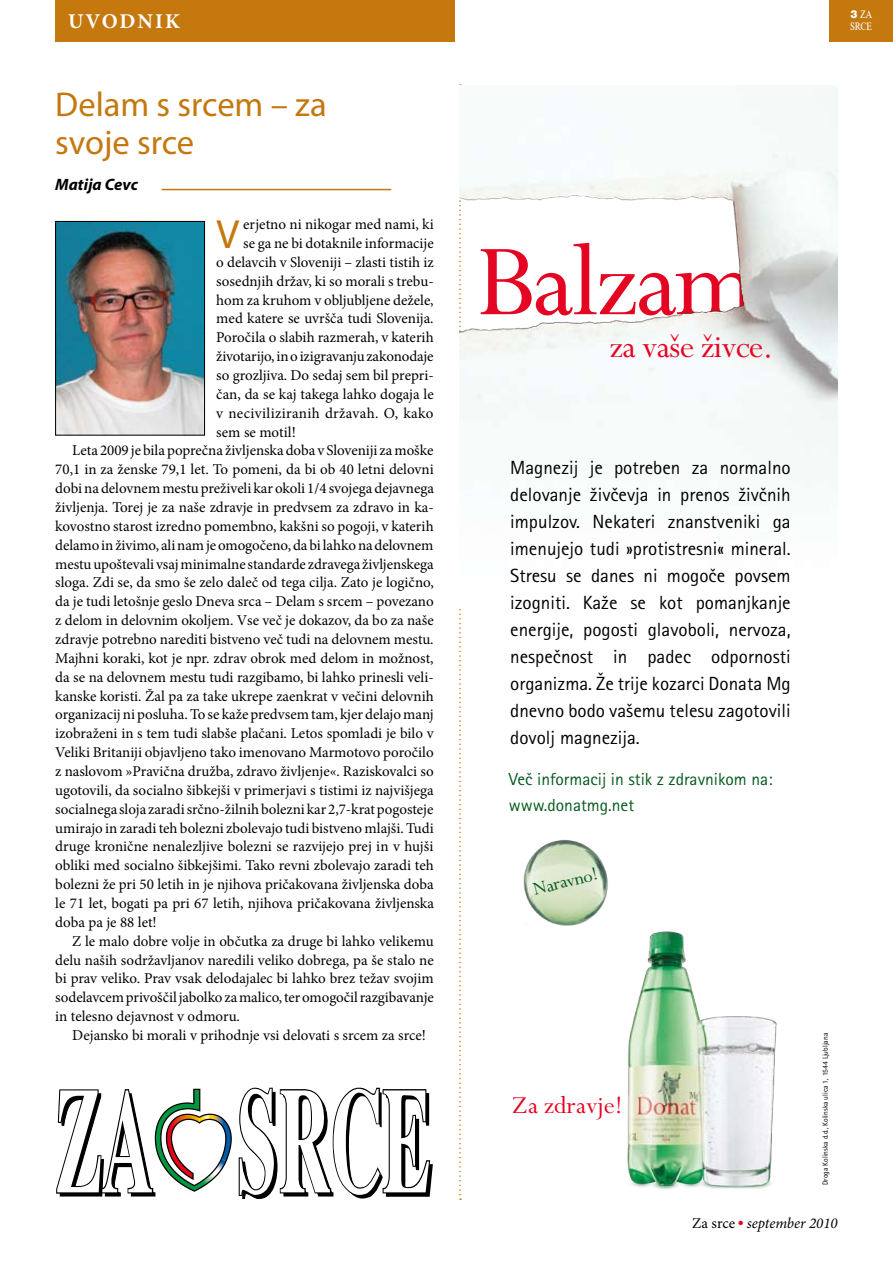
<style>
.page{position:relative;width:893px;height:1263px;background:#fff}
.page>*{position:absolute;margin:0;border:0;box-sizing:border-box;transform-origin:0 0}
.t1{font:113.55px "Perpetua OT";letter-spacing:-.02em;color:#e40522}
.t2{font:40.95px "Myriad Pro";color:#c4780e}
.t3{font:36.3px "Perpetua OT";letter-spacing:-.02em;color:#e40522}
.t4{font:34.5px/37.7px "Myriad Pro";color:#c4780e}
.t5{font:27.3px "Perpetua OT";color:#e40522}
.t6{font:700 21px "Minion Pro";letter-spacing:.095em;color:#fff}
.t7{font:20.4px "Perpetua OT";color:#055a1c}
.t8{font:19.05px/27px "Rotis Sans Serif OT";color:#000;text-align:justify}
.t9{font:17.55px/25.5px "Rotis Sans Serif OT";color:#055a1c}
.t10{font:italic 700 16.5px "Myriad Pro";color:#000}
.t11{font:15px "Minion Pro";color:#000}
.t12{font:15px "Minion Pro";letter-spacing:.025em;color:#000}
.t13{font:italic 15px "Minion Pro";color:#000}
.t14{font:11.25px "Nimbus Rom DEE";color:#fff;scale:.8 1}
.t15{font:7.5px "Rotis Sans Serif OT";color:#000}
.t16{font:6px "Dixieland";color:#e30613}
.s1{font-family:"Nimbus San DEE Blac"}
</style>
<div class="page">
<div style="left:829px;top:0;width:64px;height:41px;background:#c4780e"></div>
<div style="left:55px;top:0;width:400px;height:41px;background:#c4780e"></div>
<hr style="left:162px;top:189px;width:229px;height:1px;background:#c4780e">
<img style="left:57px;top:223px;width:146px;height:210px">
<div style="left:55px;top:221px;width:150px;height:214px;border:1px solid #000"></div>
<img style="left:461px;top:85px;width:377px;height:370px">
<img style="left:627px;top:931px;width:150px;height:259px">
<img style="left:523px;top:839px;width:85px;height:87px">
<svg style="left:459px;top:84px;width:2px;height:1116px"></svg>
<svg style="left:56px;top:1087px;width:377px;height:112px"></svg>
<p class="t14" style="left:850px;top:8px;width:29px"><span class="s1">3</span>ZA</p>
<h3 class="t6" style="left:68px;top:7px;width:113px">UVODNIK</h3>
<p class="t14" style="left:850px;top:20px;width:29px">SRCE</p>
<h3 class="t4" style="left:55px;top:86px;width:273px">Delam s srcem – za svoje srce</h3>
<p class="t10" style="left:55px;top:176px;width:84px">Matija Cevc</p>
<h2 class="t2" style="left:216px;top:212px;width:24px">V</h2>
<p class="t11" style="left:243px;top:214px;width:192px">erjetno ni nikogar med nami, ki</p>
<p class="t11" style="left:243px;top:233px;width:192px">se ga ne bi dotaknile informacije</p>
<p class="t11" style="left:216px;top:252px;width:219px">o delavcih v Sloveniji – zlasti tistih iz</p>
<p class="t11" style="left:216px;top:271px;width:219px">sosednjih držav, ki so morali s trebu-</p>
<p class="t11" style="left:216px;top:290px;width:219px">hom za kruhom v obljubljene dežele,</p>
<p class="t11" style="left:216px;top:309px;width:219px">med katere se uvršča tudi Slovenija.</p>
<p class="t11" style="left:216px;top:327px;width:219px">Poročila o slabih razmerah, v katerih</p>
<p class="t11" style="left:216px;top:346px;width:219px">životarijo, in o izigravanju zakonodaje</p>
<p class="t11" style="left:216px;top:365px;width:219px">so grozljiva. Do sedaj sem bil prepri-</p>
<p class="t11" style="left:216px;top:384px;width:219px">čan, da se kaj takega lahko dogaja le</p>
<p class="t12" style="left:216px;top:403px;width:219px">v neciviliziranih državah. O, kako</p>
<p class="t11" style="left:216px;top:422px;width:81px">sem se motil!</p>
<p class="t11" style="left:72px;top:441px;width:363px">Leta 2009 je bila poprečna življenska doba v Sloveniji za moške</p>
<p class="t11" style="left:55px;top:459px;width:380px">70,1 in za ženske 79,1 let. To pomeni, da bi ob 40 letni delovni</p>
<p class="t11" style="left:55px;top:478px;width:380px">dobi na delovnem mestu preživeli kar okoli 1/4 svojega dejavnega</p>
<p class="t11" style="left:55px;top:497px;width:380px">življenja. Torej je za naše zdravje in predvsem za zdravo in ka-</p>
<p class="t11" style="left:55px;top:516px;width:380px">kovostno starost izredno pomembno, kakšni so pogoji, v katerih</p>
<p class="t11" style="left:55px;top:535px;width:380px">delamo in živimo, ali nam je omogočeno, da bi lahko na delovnem</p>
<p class="t11" style="left:55px;top:554px;width:380px">mestu upoštevali vsaj minimalne standarde zdravega življenskega</p>
<p class="t11" style="left:55px;top:573px;width:380px">sloga. Zdi se, da smo še zelo daleč od tega cilja. Zato je logično,</p>
<p class="t11" style="left:55px;top:591px;width:380px">da je tudi letošnje geslo Dneva srca – Delam s srcem – povezano</p>
<p class="t11" style="left:55px;top:610px;width:380px">z delom in delovnim okoljem. Vse več je dokazov, da bo za naše</p>
<p class="t11" style="left:55px;top:629px;width:380px">zdravje potrebno narediti bistveno več tudi na delovnem mestu.</p>
<p class="t11" style="left:55px;top:648px;width:380px">Majhni koraki, kot je npr. zdrav obrok med delom in možnost,</p>
<p class="t11" style="left:55px;top:667px;width:380px">da se na delovnem mestu tudi razgibamo, bi lahko prinesli veli-</p>
<p class="t11" style="left:55px;top:686px;width:380px">kanske koristi. Žal pa za take ukrepe zaenkrat v večini delovnih</p>
<p class="t11" style="left:55px;top:705px;width:380px">organizacij ni posluha. To se kaže predvsem tam, kjer delajo manj</p>
<p class="t11" style="left:55px;top:723px;width:380px">izobraženi in s tem tudi slabše plačani. Letos spomladi je bilo v</p>
<p class="t11" style="left:55px;top:742px;width:380px">Veliki Britaniji objavljeno tako imenovano Marmotovo poročilo</p>
<p class="t11" style="left:55px;top:761px;width:380px">z naslovom »Pravična družba, zdravo življenje«. Raziskovalci so</p>
<p class="t11" style="left:55px;top:780px;width:380px">ugotovili, da socialno šibkejši v primerjavi s tistimi iz najvišjega</p>
<p class="t11" style="left:55px;top:799px;width:380px">socialnega sloja zaradi srčno-žilnih bolezni kar 2,7-krat pogosteje</p>
<p class="t11" style="left:55px;top:818px;width:380px">umirajo in zaradi teh bolezni zbolevajo tudi bistveno mlajši. Tudi</p>
<p class="t11" style="left:55px;top:837px;width:380px">druge kronične nenalezljive bolezni se razvijejo prej in v hujši</p>
<p class="t11" style="left:55px;top:855px;width:380px">obliki med socialno šibkejšimi. Tako revni zbolevajo zaradi teh</p>
<p class="t11" style="left:55px;top:874px;width:380px">bolezni že pri 50 letih in je njihova pričakovana življenska doba</p>
<p class="t11" style="left:55px;top:893px;width:380px">le 71 let, bogati pa pri 67 letih, njihova pričakovana življenska</p>
<p class="t11" style="left:55px;top:912px;width:103px">doba pa je 88 let!</p>
<p class="t11" style="left:72px;top:931px;width:363px">Z le malo dobre volje in občutka za druge bi lahko velikemu</p>
<p class="t11" style="left:55px;top:950px;width:380px">delu naših sodržavljanov naredili veliko dobrega, pa še stalo ne</p>
<p class="t11" style="left:55px;top:969px;width:380px">bi prav veliko. Prav vsak delodajalec bi lahko brez težav svojim</p>
<p class="t11" style="left:55px;top:987px;width:380px">sodelavcem privoščil jabolko za malico, ter omogočil razgibavanje</p>
<p class="t11" style="left:55px;top:1006px;width:186px">in telesno dejavnost v odmoru.</p>
<p class="t11" style="left:72px;top:1025px;width:355px">Dejansko bi morali v prihodnje vsi delovati s srcem za srce!</p>
<h1 class="t1" style="left:477px;top:218px;width:281px">Balzam</h1>
<h3 class="t3" style="left:610px;top:326px;width:165px">za vaše živce.</h3>
<p class="t8" style="left:510px;top:454px;width:282px">Magnezij je potreben za normalno delovanje živčevja in prenos živčnih impulzov. Nekateri znanstveniki ga imenujejo tudi »protistresni« mineral.<br>Stresu se danes ni mogoče povsem izogniti. Kaže se kot pomanjkanje energije, pogosti glavoboli, nervoza, nespečnost in padec odpornosti organizma. Že trije kozarci Donata Mg dnevno bodo vašemu telesu zagotovili dovolj magnezija.</p>
<p class="t9" style="left:509px;top:766px;width:265px">Več informacij in stik z zdravnikom na: www.donatmg.net</p>
<h3 class="t7" style="left:531px;top:878px;width:67px;rotate:-14deg">Naravno!</h3>
<h3 class="t5" style="left:513px;top:1090px;width:112px">Za zdravje!</h3>
<p class="t15" style="left:821px;top:1185px;width:153px;rotate:-90deg">Droga Kolinska d.d., Kolinska ulica 1, 1544 Ljubljana</p>
<p class="t11" style="left:692px;top:1213px;width:44px">Za srce</p>
<p class="t16" style="left:739px;top:1220px;width:6px">l</p>
<p class="t13" style="left:747px;top:1213px;width:92px">september 2010</p>
</div>
